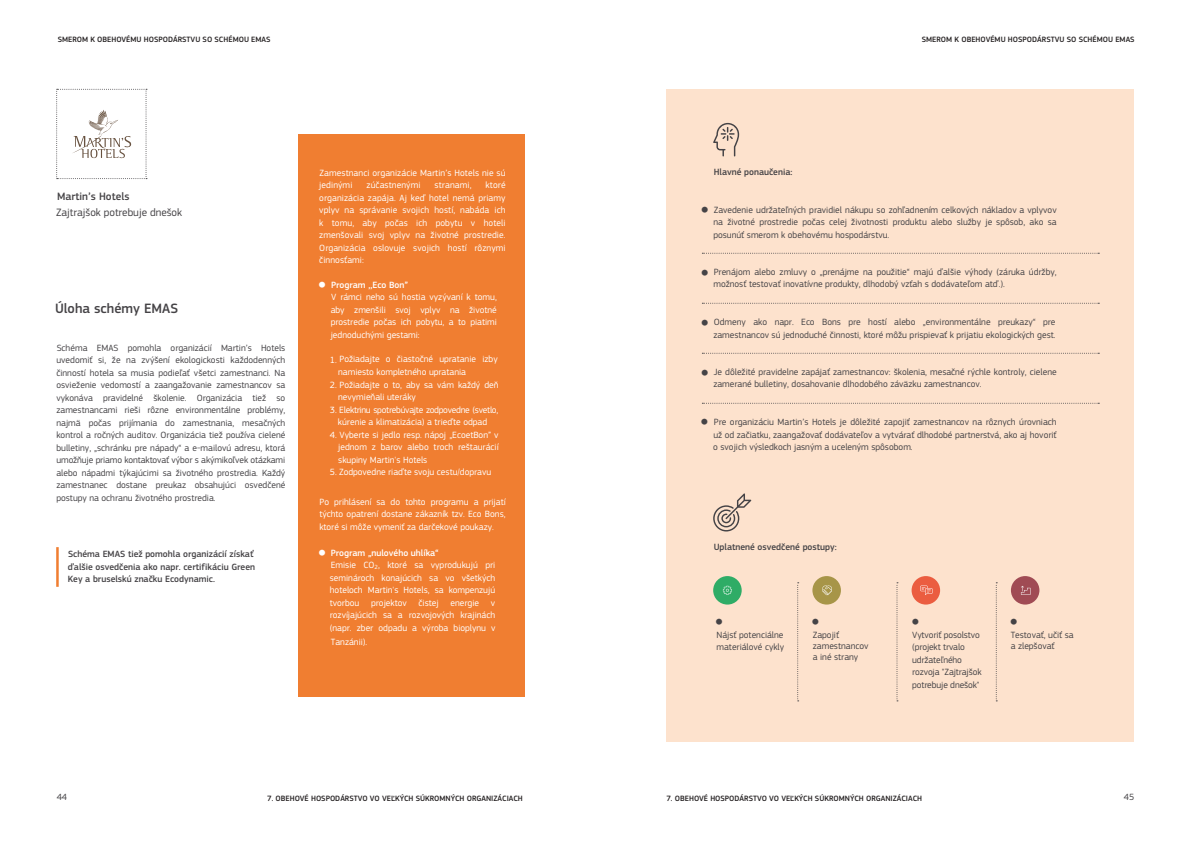
<style>
.page{position:relative;width:1191px;height:842px;background:#fff}
.page>*{position:absolute;margin:0;border:0;box-sizing:border-box;transform-origin:0 0}
.t1{font:500 14.1px "EC Square Sans Pro";color:#454346}
.t2{font:11.1px/15.3px "EC Square Sans Pro";color:#454346}
.t3{font:9.4px/12.5px "EC Square Sans Pro";color:#454346}
.t4{font:9.4px/12.5px "EC Square Sans Pro";color:#fff}
.t5{font:500 9.4px/12.5px "EC Square Sans Pro";color:#454346}
.t6{font:9.4px/12.4px "EC Square Sans Pro";letter-spacing:-.025em;color:#fff;text-align:center}
.t7{font:500 8px "EC Square Sans Pro";color:#231f20}
.s1{font-weight:500}
</style>
<div class="page">
<div style="left:666px;top:89px;width:468px;height:652px;background:#fde2cd"></div>
<svg style="left:713px;top:493px;width:38px;height:38px"></svg>
<div style="left:911px;top:576px;width:29px;height:29px;background:#eb5d40;border-radius:50%"></div>
<svg style="left:920px;top:585px;width:12px;height:10px"></svg>
<div style="left:1011px;top:576px;width:28px;height:29px;background:#a04b54;border-radius:50%"></div>
<svg style="left:1021px;top:586px;width:9px;height:9px"></svg>
<div style="left:713px;top:576px;width:28px;height:29px;background:#2fac66;border-radius:50%"></div>
<svg style="left:723px;top:586px;width:9px;height:9px"></svg>
<svg style="left:713px;top:123px;width:26px;height:33px"></svg>
<svg style="left:702px;top:253px;width:397px;height:1px"></svg>
<svg style="left:702px;top:303px;width:397px;height:1px"></svg>
<svg style="left:702px;top:353px;width:397px;height:1px"></svg>
<svg style="left:702px;top:403px;width:397px;height:1px"></svg>
<div style="left:812px;top:576px;width:29px;height:29px;background:#a79548;border-radius:50%"></div>
<svg style="left:822px;top:585px;width:10px;height:10px"></svg>
<svg style="left:797px;top:582px;width:1px;height:119px"></svg>
<svg style="left:896px;top:582px;width:2px;height:119px"></svg>
<svg style="left:995px;top:582px;width:2px;height:119px"></svg>
<svg style="left:56px;top:89px;width:91px;height:90px"></svg>
<div style="left:298px;top:134px;width:226px;height:563px;background:#f07e31"></div>
<hr style="left:56px;top:547px;width:3px;height:40px;background:#f07e31">
<p class="t7" style="left:58px;top:35px;width:214px">SMEROM K OBEHOVÉMU HOSPODÁRSTVU SO SCHÉMOU EMAS</p>
<p class="t7" style="left:921px;top:35px;width:214px">SMEROM K OBEHOVÉMU HOSPODÁRSTVU SO SCHÉMOU EMAS</p>
<p class="t2" style="left:56px;top:189px;width:128px"><span class="s1">Martin’s Hotels<br></span>Zajtrajšok potrebuje dnešok</p>
<p class="t1" style="left:55px;top:300px;width:125px">Úloha schémy EMAS</p>
<p class="t3" style="left:56px;top:341px;width:230px;text-align:justify">Schéma EMAS pomohla organizácií Martin’s Hotels uvedomiť si, že na zvýšení ekologickosti každodenných činností hotela sa musia podieľať všetci zamestnanci. Na osvieženie vedomostí a zaangažovanie zamestnancov sa vykonáva pravidelné školenie. Organizácia tiež so zamestnancami rieši rôzne environmentálne problémy, najmä počas prijímania do zamestnania, mesačných kontrol a ročných auditov. Organizácia tiež používa cielené bulletiny, „schránku pre nápady“ a e-mailovú adresu, ktorá umožňuje priamo kontaktovať výbor s akýmikoľvek otázkami alebo nápadmi týkajúcimi sa životného prostredia. Každý zamestnanec dostane preukaz obsahujúci osvedčené postupy na ochranu životného prostredia.</p>
<p class="t5" style="left:68px;top:548px;width:189px">Schéma EMAS tiež pomohla organizácií získať ďalšie osvedčenia ako napr. certifikáciu Green<br>Key a bruselskú značku Ecodynamic.</p>
<p class="t4" style="left:319px;top:166px;width:188px">Zamestnanci organizácie Martin’s Hotels nie sú jedinými</p>
<p class="t4" style="left:319px;top:179px;width:188px;text-align:justify;text-indent:166px">ktoré organizácia zapája. Aj keď hotel nemá priamy vplyv na správanie svojich hostí, nabáda ich k tomu, aby počas ich pobytu v hoteli zmenšovali svoj vplyv na životné prostredie.<br>Organizácia oslovuje svojich hostí rôznymi činnosťami:</p>
<p class="t4" style="left:331px;top:279px;width:168px;text-indent:-13px">● <span class="s1">Program ,,Eco Bon”<br></span>V rámci neho sú hostia vyzývaní k tomu, aby zmenšili svoj vplyv na životné prostredie počas ich pobytu, a to piatimi jednoduchými gestami:</p>
<p class="t4" style="left:338px;top:353px;width:161px;text-indent:-8px">1. Požiadajte o čiastočné upratanie izby namiesto kompletného upratania</p>
<p class="t4" style="left:338px;top:378px;width:162px;text-indent:-8px">2. Požiadajte o to, aby sa vám každý deň nevymieňali uteráky</p>
<p class="t6" style="left:330px;top:403px;width:170px">3. Elektrinu spotrebúvajte zodpovedne (svetlo, kúrenie a klimatizácia) a trieďte odpad</p>
<p class="t4" style="left:338px;top:429px;width:162px;text-align:justify;text-indent:-8px">4. Vyberte si jedlo resp. nápoj „EcoetBon” v jednom z barov alebo troch reštaurácií skupiny Martin's Hotels</p>
<p class="t4" style="left:330px;top:466px;width:163px">5. Zodpovedne riaďte svoju cestu/dopravu</p>
<p class="t4" style="left:319px;top:495px;width:188px;text-align:justify">Po prihlásení sa do tohto programu a prijatí týchto opatrení dostane zákazník tzv. Eco Bons, ktoré si môže vymeniť za darčekové poukazy.</p>
<p class="t4" style="left:330px;top:546px;width:167px;text-indent:-12px">● <span class="s1">Program „nulového uhlíka“<br></span>Emisie CO<sub>2</sub>, ktoré sa vyprodukujú pri seminároch konajúcich sa vo všetkých hoteloch Martin's Hotels, sa kompenzujú tvorbou</p>
<p class="t4" style="left:366px;top:179px;width:55px">zúčastnenými</p>
<p class="t4" style="left:434px;top:179px;width:38px">stranami,</p>
<p class="t4" style="left:371px;top:596px;width:37px">projektov</p>
<p class="t4" style="left:418px;top:596px;width:22px">čistej</p>
<p class="t4" style="left:450px;top:596px;width:30px">energie</p>
<p class="t4" style="left:330px;top:596px;width:167px;text-align:justify;text-indent:161px">v rozvíjajúcich sa a rozvojových krajinách (napr. zber odpadu a výroba bioplynu v</p>
<p class="t4" style="left:331px;top:636px;width:38px">Tanzánii).</p>
<p class="t5" style="left:713px;top:166px;width:80px">Hlavné ponaučenia:</p>
<p class="t3" style="left:713px;top:204px;width:345px;text-align:justify;text-indent:-13px">● Zavedenie udržateľných pravidiel nákupu so zohľadnením celkových nákladov a vplyvov na životné prostredie počas celej životnosti produktu alebo služby je spôsob, ako sa posunúť smerom k obehovému hospodárstvu.</p>
<p class="t3" style="left:713px;top:266px;width:345px;line-height:12.2px;text-indent:-13px">● Prenájom alebo zmluvy o „prenájme na použitie“ majú ďalšie výhody (záruka údržby, možnosť testovať inovatívne produkty, dlhodobý vzťah s dodávateľom atď.).</p>
<p class="t3" style="left:701px;top:316px;width:356px;line-height:12.2px;text-align:right">● Odmeny ako napr. Eco Bons pre hostí alebo „environmentálne preukazy“ pre zamestnancov sú jednoduché činnosti, ktoré môžu prispievať k prijatiu ekologických gest.</p>
<p class="t3" style="left:713px;top:366px;width:345px;line-height:12.2px;text-indent:-13px">● Je dôležité pravidelne zapájať zamestnancov: školenia, mesačné rýchle kontroly, cielene zamerané bulletiny, dosahovanie dlhodobého záväzku zamestnancov.</p>
<p class="t3" style="left:713px;top:416px;width:345px;text-align:justify;text-indent:-13px">● Pre organizáciu Martin’s Hotels je dôležité zapojiť zamestnancov na rôznych úrovniach už od začiatku, zaangažovať dodávateľov a vytvárať dlhodobé partnerstvá, ako aj hovoriť o svojich výsledkoch jasným a uceleným spôsobom.</p>
<p class="t5" style="left:713px;top:541px;width:124px">Uplatnené osvedčené postupy:</p>
<p class="t3" style="left:715px;top:616px;width:71px">●<br>Nájsť potenciálne materiálové cykly</p>
<p class="t3" style="left:811px;top:616px;width:29px">●<br>Zapojiť</p>
<p class="t3" style="left:813px;top:640px;width:57px;line-height:11.3px">zamestnancov a iné strany</p>
<p class="t3" style="left:911px;top:616px;width:72px">●<br>Vytvoriť posolstvo (projekt trvalo udržateľného rozvoja "Zajtrajšok potrebuje dnešok"</p>
<p class="t3" style="left:1010px;top:616px;width:65px">●<br>Testovať, učiť sa</p>
<p class="t3" style="left:1010px;top:640px;width:46px">a zlepšovať</p>
<p class="t3" style="left:57px;top:791px;width:12px">44</p>
<p class="t7" style="left:267px;top:793px;width:257px">7. OBEHOVÉ HOSPODÁRSTVO VO VEĽKÝCH SÚKROMNÝCH ORGANIZÁCIACH</p>
<p class="t7" style="left:666px;top:793px;width:257px">7. OBEHOVÉ HOSPODÁRSTVO VO VEĽKÝCH SÚKROMNÝCH ORGANIZÁCIACH</p>
<p class="t3" style="left:1123px;top:791px;width:12px">45</p>
</div>
